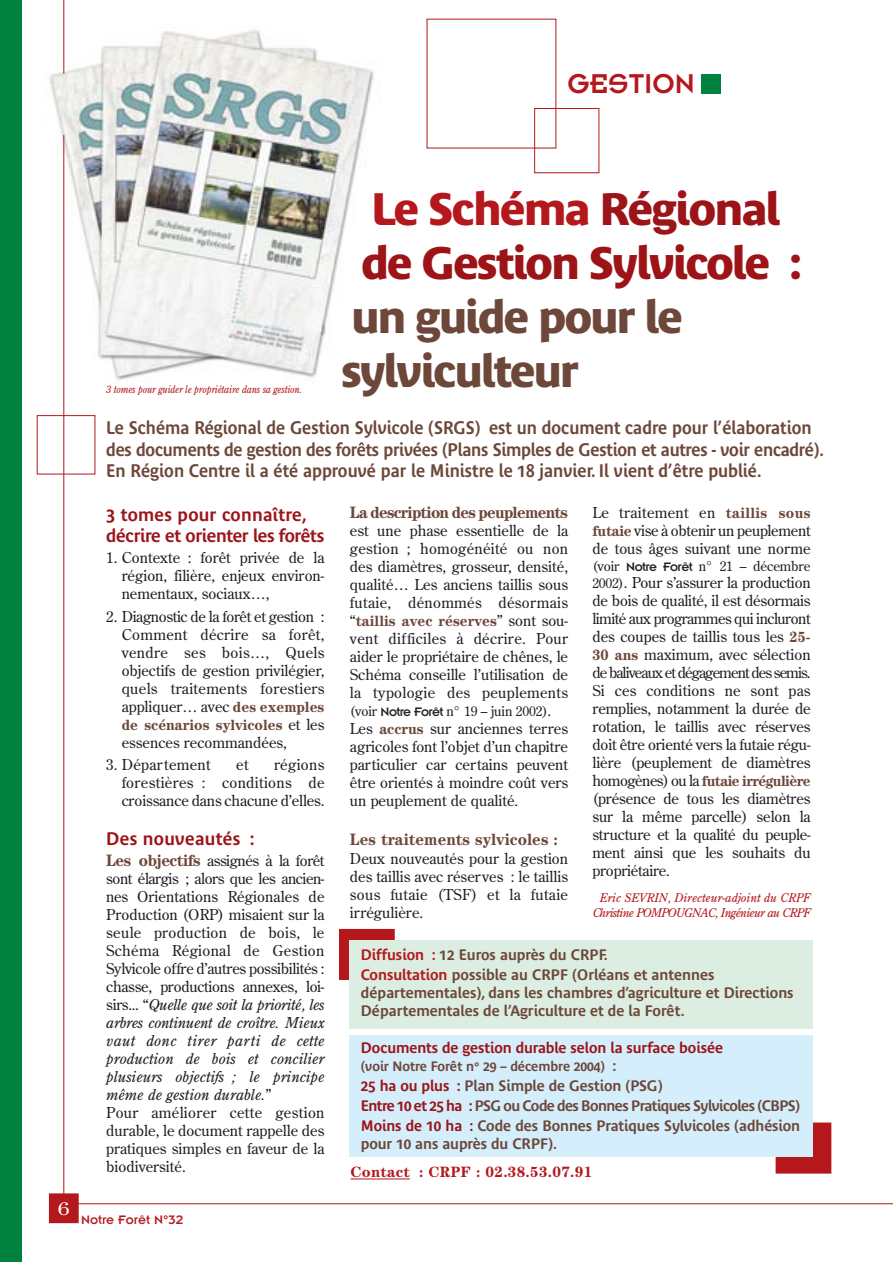
<style>
.page{position:relative;width:893px;height:1262px;background:#fff}
.page>*{position:absolute;margin:0;border:0;box-sizing:border-box;transform-origin:0 0}
.t1{font:700 45px/54px "Bienvenue Beta";letter-spacing:-.035em;color:#9c1418}
.t2{font:700 45px/54px "Bienvenue Beta";letter-spacing:-.035em;color:#6d4739}
.t3{font:30px "Insignia A";color:#b4181d}
.t4{font:18.45px "Century";color:#fff;scale:1.28 1}
.t5{font:600 18px/21.6px "Bienvenue Beta";color:#6d4739;scale:.95 1}
.t6{font:600 18px/21.6px "Bienvenue Beta";letter-spacing:-.02em;color:#9c1418}
.t7{font:600 18px "Bienvenue Beta";letter-spacing:.005em;color:#9c1418}
.t8{font:700 16.5px "Century";letter-spacing:-.045em;color:#6d4739;scale:.95 1}
.t9{font:700 16.5px "Century";color:#6d4739;scale:.95 1}
.t10{font:15px/18px "Century Old Style";color:#231f20;text-align:justify}
.t11{font:600 15px/20.1px "Bienvenue Beta";letter-spacing:-.005em;color:#6d4739}
.t12{font:700 15px "Century";color:#6d4739;scale:.95 1}
.t13{font:600 15px "Bienvenue Beta";letter-spacing:-.005em;color:#9c1418}
.t14{font:700 15px "Century";letter-spacing:-.04em;color:#6d4739;scale:.95 1}
.t15{font:700 15px "Century";letter-spacing:.015em;color:#b4181d}
.t16{font:15px "Century Old Style";letter-spacing:.02em;color:#231f20}
.t17{font:13.5px "Century Old Style";letter-spacing:-.01em;color:#231f20}
.t18{font:600 13.5px "Bienvenue Beta";letter-spacing:-.005em;color:#6d4739}
.t19{font:13.5px "Insignia";color:#b4181d}
.t20{font:italic 12px/14.4px "Century Old Style";letter-spacing:-.05em;color:#b4181d;text-align:center}
.t21{font:italic 10.5px "Century Old Style";letter-spacing:-.015em;color:#b4181d;scale:.9 1}
.s1{color:#b4181d}
.s2{font-family:"Century";font-weight:700;color:#6d4739}
.s3{font-family:"Century Old Style";font-weight:400;color:#231f20}
.s4{font-family:"Century";font-weight:700;font-size:16.5px;color:#6d4739}
.s5{font-style:italic}
.s6{font-family:"Insignia"}
.s7{font-size:15px}
.s8{font-size:13.5px}
.s9{color:#9c1418}
</style>
<div class="page">
<img style="left:49px;top:14px;width:325px;height:370px">
<div style="left:0;top:0;width:21px;height:1261px;background:#00823f"></div>
<hr style="left:63px;top:135px;width:1px;height:1069px;background:#b4181d">
<hr style="left:63px;top:0;width:1px;height:74px;background:#b4181d">
<div style="left:50px;top:1194px;width:28px;height:28px;background:#b4181d"></div>
<div style="left:49px;top:1193px;width:30px;height:30px;border:2px solid #b4181d"></div>
<hr style="left:64px;top:1203px;width:828px;height:1px;background:#b4181d">
<div style="left:534px;top:108px;width:65px;height:65px;border:1px solid #b4181d"></div>
<div style="left:776px;top:1123px;width:54px;height:49px;background:#b4181d"></div>
<div style="left:775px;top:1122px;width:56px;height:51px;border:2px solid #b4181d"></div>
<div style="left:340px;top:929px;width:54px;height:50px;background:#b4181d"></div>
<div style="left:339px;top:929px;width:56px;height:51px;border:2px solid #b4181d"></div>
<div style="left:348px;top:1035px;width:464px;height:121px;background:#d4effb"></div>
<div style="left:348px;top:940px;width:464px;height:88px;background:#dbeee1"></div>
<hr style="left:350px;top:1178px;width:60px;height:1px;background:#b4181d">
<div style="left:701px;top:75px;width:19px;height:19px;background:#00823f"></div>
<h2 class="t3" style="left:567px;top:75px;width:129px">GESTION</h2>
<p class="t4" style="left:58px;top:1202px;width:11px">6</p>
<p class="t21" style="left:106px;top:385px;width:219px">3 tomes pour guider le propriétaire dans sa gestion.</p>
<h1 class="t1" style="left:361px;top:186px;width:441px"><span class="s1">Le Schéma</span> Régional de Gestion Sylvicole :</h1>
<h1 class="t2" style="left:341px;top:294px;width:342px">un guide pour le sylviculteur</h1>
<p class="t5" style="left:106px;top:418px;width:756px">Le Schéma Régional de Gestion Sylvicole (SRGS) est un document cadre pour l’élaboration des documents de gestion des forêts privées (Plans Simples de Gestion et autres - voir encadré).<br>En Région Centre il a été approuvé par le Ministre le 18 janvier. Il vient d’être publié.</p>
<p class="t6" style="left:106px;top:505px;width:219px">3 tomes pour connaître, décrire et orienter les forêts</p>
<p class="t10" style="left:122px;top:550px;width:204px;text-indent:-15px">1. Contexte : forêt privée de la région, filière, enjeux environ&shy;nementaux, sociaux…,</p>
<p class="t10" style="left:122px;top:608px;width:204px;text-indent:-15px">2. Diagnostic de la forêt et gestion :<br>Comment décrire sa forêt, vendre ses bois…, Quels objectifs de gestion privilégier, quels traitements forestiers appliquer… avec <span class="s2">des exemples</span></p>
<p class="t12" style="left:122px;top:719px;width:215px">de scénarios sylvicoles <span class="s3">et les</span></p>
<p class="t10" style="left:122px;top:734px;width:167px">essences recommandées,</p>
<p class="t16" style="left:106px;top:758px;width:106px">3. Département</p>
<p class="t10" style="left:236px;top:756px;width:14px">et</p>
<p class="t10" style="left:122px;top:756px;width:204px;text-indent:152px">régions forestières : conditions de croissance dans chacune d’elles.</p>
<p class="t7" style="left:106px;top:831px;width:150px">Des nouveautés :</p>
<p class="t10" style="left:106px;top:852px;width:220px;text-align:left"><span class="s4">Les objectifs</span> assignés à la forêt sont élargis ; alors que les ancien&shy;nes Orientations Régionales de<br>Production (ORP) misaient sur la seule production de bois, le<br>Schéma Régional de Gestion<br>Sylvicole offre d’autres possibilités : chasse, productions annexes, loi&shy;sirs... “<span class="s5">Quelle que soit la priorité, les arbres continuent de croître. Mieux vaut donc tirer parti de cette production de bois et concilier plusieurs objectifs ; le principe même de gestion durable.</span>”<br>Pour améliorer cette gestion durable, le document rappelle des pratiques simples en faveur de la biodiversité.</p>
<p class="t19" style="left:81px;top:1215px;width:103px">Notre Forêt N°32</p>
<p class="t8" style="left:350px;top:506px;width:231px">La description des peuplements</p>
<p class="t10" style="left:350px;top:522px;width:220px">est une phase essentielle de la gestion ; homogénéité ou non des diamètres, grosseur, densité, qualité… Les anciens taillis sous futaie, dénommés désormais</p>
<p class="t12" style="left:350px;top:616px;width:231px"><span class="s3">“</span>taillis avec réserves<span class="s3">” sont sou-</span></p>
<p class="t10" style="left:350px;top:630px;width:220px">vent difficiles à décrire. Pour aider le propriétaire de chênes, le Schéma conseille l’utilisation de la typologie des peuplements</p>
<p class="t17" style="left:350px;top:705px;width:203px">(voir <span class="s6">Notre Forêt</span> n° 19 – juin 2002)<span class="s7">.</span></p>
<p class="t10" style="left:350px;top:720px;width:220px">Les <span class="s2">accrus</span> sur anciennes terres agricoles font l’objet d’un chapitre particulier car certains peuvent être orientés à moindre coût vers un peuplement de qualité.</p>
<p class="t9" style="left:350px;top:833px;width:220px">Les traitements sylvicoles :</p>
<p class="t10" style="left:350px;top:850px;width:220px">Deux nouveautés pour la gestion des taillis avec réserves : le taillis sous futaie (TSF) et la futaie irrégulière.</p>
<p class="t10" style="left:592px;top:504px;width:220px">Le traitement en <span class="s2">taillis sous futaie</span> vise à obtenir un peuplement de tous âges suivant une norme</p>
<p class="t17" style="left:592px;top:560px;width:220px">(voir <span class="s6">Notre Forêt</span> n° 21 – décembre</p>
<p class="t10" style="left:592px;top:575px;width:220px"><span class="s8">2002)</span>. Pour s’assurer la production de bois de qualité, il est désormais limité aux programmes qui incluront des coupes de taillis tous les <span class="s2">25- 30 ans</span> maximum, avec sélection de baliveaux et dégagement des semis.<br>Si ces conditions ne sont pas remplies, notamment la durée de rotation, le taillis avec réserves doit être orienté vers la futaie régu&shy;lière (peuplement de diamètres</p>
<p class="t14" style="left:592px;top:776px;width:231px"><span class="s3">homogènes) ou la</span> futaie irrégulière</p>
<p class="t10" style="left:592px;top:791px;width:220px">(présence de tous les diamètres sur la même parcelle) selon la structure et la qualité du peuple&shy;ment ainsi que les souhaits du propriétaire.</p>
<p class="t20" style="left:592px;top:891px;width:219px">Eric SEVRIN, Directeur-adjoint du CRPF<br>Christine POMPOUGNAC, Ingénieur au CRPF</p>
<p class="t11" style="left:361px;top:946px;width:355px"><span class="s1">Diffusion :</span> 12 Euros auprès du CRPF.<br><span class="s1">Consultation</span> possible au CRPF (Orléans et antennes</p>
<p class="t11" style="left:361px;top:985px;width:434px;line-height:18px">départementales), dans les chambres d’agriculture et Directions<br>Départementales de l’Agriculture et de la Forêt.</p>
<p class="t13" style="left:361px;top:1041px;width:364px">Documents de gestion durable selon la surface boisée</p>
<p class="t18" style="left:361px;top:1060px;width:257px">(voir Notre Forêt n° 29 – décembre 2004) <span class="s7">:</span></p>
<p class="t11" style="left:361px;top:1076px;width:441px"><span class="s9">25 ha ou plus :</span> Plan Simple de Gestion (PSG)<br><span class="s9">Entre 10 et 25 ha :</span> PSG ou Code des Bonnes Pratiques Sylvicoles (CBPS)<br><span class="s9">Moins de 10 ha :</span> Code des Bonnes Pratiques Sylvicoles (adhésion</p>
<p class="t11" style="left:361px;top:1134px;width:197px">pour 10 ans auprès du CRPF).</p>
<p class="t15" style="left:350px;top:1167px;width:243px">Contact : CRPF : 02.38.53.07.91</p>
</div>
